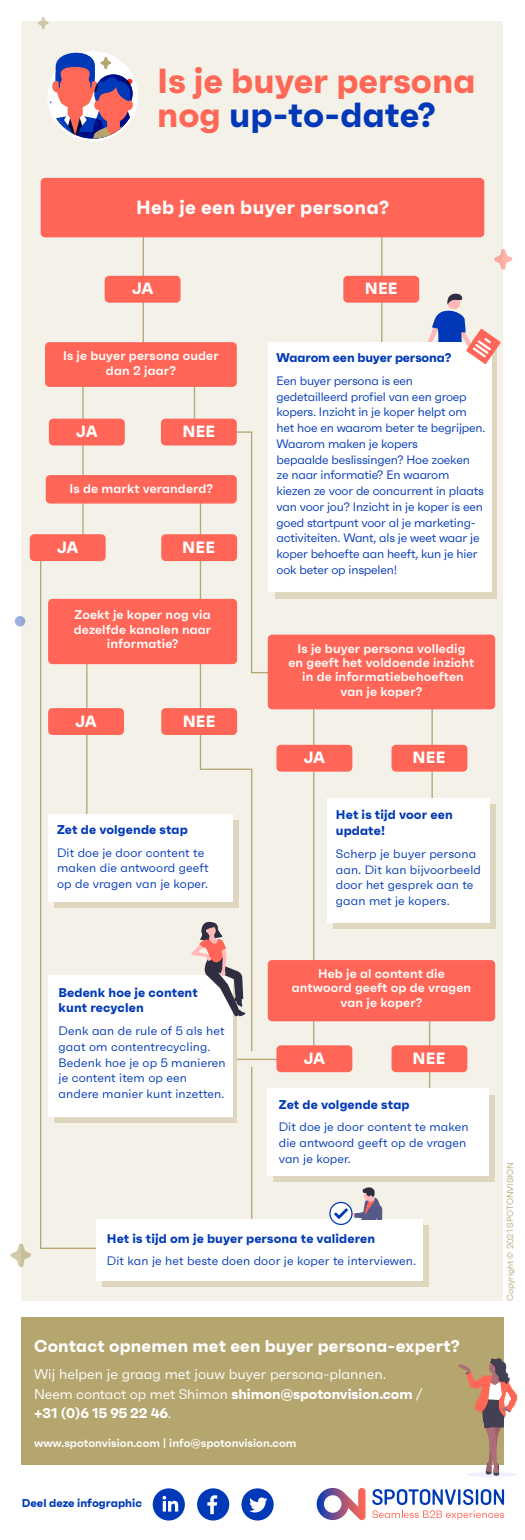
<style>
.page{position:relative;width:525px;height:1540px;background:#fff}
.page>*{position:absolute;margin:0;border:0;box-sizing:border-box;transform-origin:0 0}
.t1{font:700 34.82px/34.8px "Faktum";color:#ff6756}
.t2{font:700 19.07px "Faktum";letter-spacing:.02em;color:#fff}
.t3{font:700 17.15px "Faktum";letter-spacing:.01em;color:#fff}
.t4{font:700 16.28px "Faktum";letter-spacing:.01em;color:#fff}
.t5{font:14.26px "Faktum";color:#fff}
.t6{font:700 14px/19.6px "Faktum";letter-spacing:-.005em;color:#fff}
.t7{font:600 12.69px/14.4px "Faktum";letter-spacing:.01em;color:#fff;text-align:center}
.t8{font:700 12.69px/15.8px "Faktum";letter-spacing:.01em;color:#0039b7}
.t9{font:700 12.69px "Faktum";letter-spacing:-.01em;color:#0039b7}
.t10{font:12.25px/15.8px "Faktum";letter-spacing:-.015em;color:#0039b7}
.t11{font:12.25px/15.8px "Faktum";letter-spacing:.01em;color:#0039b7}
.t12{font:600 11.38px "Faktum";color:#fff}
.t13{font:700 11.38px "Faktum";color:#0039b7}
.t14{font:8.66px "Faktum";color:#b5a670}
.s1{color:#0038b8}
.s2{font-weight:400}
</style>
<div class="page">
<div style="left:22px;top:22px;width:481px;height:1279px;background:#f4f1e9"></div>
<svg style="left:38px;top:17px;width:11px;height:12px"></svg>
<svg style="left:494px;top:249px;width:18px;height:21px"></svg>
<svg style="left:15px;top:616px;width:10px;height:10px"></svg>
<div style="left:22px;top:1317px;width:482px;height:148px;background:#b5a670"></div>
<svg style="left:10px;top:1244px;width:21px;height:23px"></svg>
<hr style="left:381px;top:217px;width:1px;height:143px;background:#b5a670">
<svg style="left:275px;top:364px;width:221px;height:235px;background:#e0d9c3"></svg>
<div style="left:268px;top:342px;width:223px;height:250px;background:#fff"></div>
<hr style="left:189px;top:431px;width:63px;height:2px;background:#b5a670">
<hr style="left:143px;top:217px;width:1px;height:143px;background:#b5a670">
<hr style="left:251px;top:432px;width:1px;height:241px;background:#b5a670">
<hr style="left:313px;top:708px;width:1px;height:348px;background:#b5a670">
<hr style="left:432px;top:691px;width:1px;height:142px;background:#b5a670">
<hr style="left:429px;top:1019px;width:1px;height:82px;background:#b5a670">
<hr style="left:194px;top:368px;width:1px;height:67px;background:#b5a670">
<hr style="left:251px;top:672px;width:47px;height:1px;background:#b5a670">
<hr style="left:237px;top:1059px;width:45px;height:1px;background:#b5a670">
<hr style="left:201px;top:769px;width:50px;height:1px;background:#b5a670">
<hr style="left:40px;top:1248px;width:109px;height:1px;background:#b5a670">
<hr style="left:82px;top:365px;width:2px;height:179px;background:#b5a670">
<hr style="left:40px;top:543px;width:1px;height:706px;background:#b5a670">
<hr style="left:200px;top:491px;width:1px;height:279px;background:#b5a670">
<hr style="left:251px;top:769px;width:1px;height:282px;background:#b5a670">
<hr style="left:251px;top:1067px;width:1px;height:159px;background:#b5a670">
<hr style="left:86px;top:605px;width:2px;height:214px;background:#b5a670">
<div style="left:105px;top:276px;width:76px;height:27px;background:#ff6657;border-radius:4px"></div>
<div style="left:49px;top:419px;width:76px;height:27px;background:#ff6657;border-radius:4px"></div>
<div style="left:161px;top:419px;width:76px;height:27px;background:#ff6657;border-radius:4px"></div>
<div style="left:30px;top:534px;width:76px;height:27px;background:#ff6657;border-radius:4px"></div>
<div style="left:48px;top:708px;width:76px;height:27px;background:#ff6657;border-radius:4px"></div>
<div style="left:276px;top:745px;width:76px;height:27px;background:#ff6657;border-radius:4px"></div>
<div style="left:276px;top:1045px;width:76px;height:27px;background:#ff6657;border-radius:4px"></div>
<div style="left:343px;top:276px;width:76px;height:27px;background:#ff6657;border-radius:4px"></div>
<div style="left:161px;top:534px;width:76px;height:27px;background:#ff6657;border-radius:4px"></div>
<div style="left:161px;top:708px;width:76px;height:27px;background:#ff6657;border-radius:4px"></div>
<div style="left:392px;top:745px;width:75px;height:27px;background:#ff6657;border-radius:4px"></div>
<div style="left:392px;top:1045px;width:75px;height:27px;background:#ff6657;border-radius:4px"></div>
<div style="left:54px;top:983px;width:183px;height:140px;background:#ded6be"></div>
<div style="left:48px;top:975px;width:185px;height:142px;background:#fff"></div>
<svg style="left:54px;top:821px;width:184px;height:87px;background:#e1dac4"></svg>
<div style="left:48px;top:814px;width:185px;height:87px;background:#fff"></div>
<div style="left:274px;top:1095px;width:221px;height:86px;background:#ded6be"></div>
<div style="left:268px;top:1088px;width:221px;height:88px;background:#fff"></div>
<div style="left:45px;top:342px;width:192px;height:45px;background:#ff6657;border-radius:4px"></div>
<div style="left:268px;top:635px;width:227px;height:74px;background:#ff6657;border-radius:4px"></div>
<div style="left:268px;top:960px;width:227px;height:61px;background:#ff6657;border-radius:4px"></div>
<div style="left:46px;top:475px;width:191px;height:29px;background:#ff6657;border-radius:4px"></div>
<div style="left:48px;top:599px;width:189px;height:65px;background:#ff6657;border-radius:4px"></div>
<div style="left:41px;top:178px;width:443px;height:59px;background:#ff6657;border-radius:4px"></div>
<div style="left:333px;top:804px;width:162px;height:125px;background:#ded6be"></div>
<div style="left:327px;top:798px;width:163px;height:125px;background:#fff"></div>
<svg style="left:47px;top:52px;width:89px;height:87px"></svg>
<div style="left:466px;top:1472px;width:52px;height:5px;background:#f2f1ff;border-radius:50%"></div>
<svg style="left:458px;top:1358px;width:59px;height:118px"></svg>
<svg style="left:428px;top:294px;width:73px;height:70px"></svg>
<svg style="left:191px;top:922px;width:54px;height:95px"></svg>
<div style="left:102px;top:1225px;width:326px;height:61px;background:#ded6be"></div>
<div style="left:97px;top:1220px;width:326px;height:61px;background:#fff"></div>
<svg style="left:330px;top:1202px;width:22px;height:22px"></svg>
<div style="left:329px;top:1202px;width:24px;height:23px;border:1px solid #0039b7;border-radius:50%"></div>
<svg style="left:334px;top:1187px;width:49px;height:32px"></svg>
<div style="left:153px;top:1488px;width:32px;height:33px;background:#0039b7;border-radius:50%"></div>
<svg style="left:162px;top:1496px;width:16px;height:16px"></svg>
<div style="left:197px;top:1488px;width:32px;height:33px;background:#0039b7;border-radius:50%"></div>
<svg style="left:207px;top:1495px;width:10px;height:19px"></svg>
<div style="left:241px;top:1488px;width:33px;height:33px;background:#0039b7;border-radius:50%"></div>
<svg style="left:249px;top:1497px;width:18px;height:16px"></svg>
<svg style="left:372px;top:1489px;width:132px;height:31px"></svg>
<svg style="left:317px;top:1488px;width:49px;height:32px"></svg>
<h1 class="t1" style="left:157px;top:62px;width:320px">Is je buyer persona nog <span class="s1">up-to-date?</span></h1>
<h2 class="t2" style="left:136px;top:195px;width:255px">Heb je een buyer persona?</h2>
<h3 class="t4" style="left:132px;top:278px;width:23px">JA</h3>
<p class="t7" style="left:63px;top:348px;width:157px">Is je buyer persona ouder dan 2 jaar?</p>
<h3 class="t4" style="left:76px;top:421px;width:23px">JA</h3>
<h3 class="t4" style="left:182px;top:421px;width:34px">NEE</h3>
<p class="t7" style="left:70px;top:481px;width:145px">Is de markt veranderd?</p>
<h3 class="t4" style="left:57px;top:537px;width:23px">JA</h3>
<h3 class="t4" style="left:182px;top:537px;width:34px">NEE</h3>
<p class="t7" style="left:74px;top:607px;width:139px">Zoekt je koper nog via dezelfde kanalen naar informatie?</p>
<h3 class="t4" style="left:75px;top:711px;width:23px">JA</h3>
<h3 class="t4" style="left:183px;top:711px;width:34px">NEE</h3>
<p class="t8" style="left:57px;top:821px;width:132px">Zet de volgende stap</p>
<p class="t11" style="left:57px;top:844px;width:153px">Dit doe je door content te maken die antwoord geeft op de vragen van je koper.</p>
<h3 class="t4" style="left:365px;top:278px;width:34px">NEE</h3>
<p class="t9" style="left:276px;top:350px;width:176px">Waarom een buyer persona?</p>
<p class="t10" style="left:276px;top:373px;width:211px">Een buyer persona is een gedetailleerd profiel van een groep kopers. Inzicht in je koper helpt om het hoe en waarom beter te begrijpen.<br>Waarom maken je kopers<br>bepaalde beslissingen? Hoe zoeken<br>ze naar informatie? En waarom kiezen ze voor de concurrent in plaats van voor jou? Inzicht in je koper is een goed startpunt voor al je marketing&shy;activiteiten. Want, als je weet waar je koper behoefte aan heeft, kun je hier ook beter op inspelen!</p>
<p class="t7" style="left:288px;top:641px;width:187px">Is je buyer persona volledig<br>en geeft het voldoende inzicht in de informatiebehoeften van je koper?</p>
<h3 class="t4" style="left:304px;top:747px;width:23px">JA</h3>
<h3 class="t4" style="left:413px;top:747px;width:34px">NEE</h3>
<p class="t8" style="left:336px;top:807px;width:118px">Het is tijd voor een update!</p>
<p class="t11" style="left:336px;top:846px;width:147px">Scherp je buyer persona aan. Dit kan bijvoorbeeld door het gesprek aan te gaan met je kopers.</p>
<p class="t8" style="left:59px;top:984px;width:141px">Bedenk hoe je content kunt recyclen</p>
<p class="t11" style="left:59px;top:1023px;width:169px">Denk aan de rule of 5 als het gaat om contentrecycling.<br>Bedenk hoe je op 5 manieren je content item op een andere manier kunt inzetten.</p>
<p class="t7" style="left:292px;top:966px;width:181px">Heb je al content die antwoord geeft op de vragen van je koper?</p>
<h3 class="t4" style="left:304px;top:1048px;width:23px">JA</h3>
<h3 class="t4" style="left:413px;top:1048px;width:34px">NEE</h3>
<p class="t8" style="left:279px;top:1096px;width:132px">Zet de volgende stap</p>
<p class="t11" style="left:279px;top:1119px;width:192px">Dit doe je door content te maken die antwoord geeft op de vragen van je koper.</p>
<p class="t8" style="left:107px;top:1230px;width:270px">Het is tijd om je buyer persona te valideren</p>
<p class="t11" style="left:107px;top:1253px;width:311px">Dit kan je het beste doen door je koper te interviewen.</p>
<h3 class="t3" style="left:34px;top:1334px;width:427px">Contact opnemen met een buyer persona-expert?</h3>
<p class="t5" style="left:34px;top:1366px;width:354px">Wij helpen je graag met jouw buyer persona-plannen.</p>
<p class="t6" style="left:34px;top:1384px;width:390px"><span class="s2">Neem contact op met Shimon</span> shimon@spotonvision.com <span class="s2">/ </span>+31 (0)6 15 95 22 46<span class="s2">.</span></p>
<p class="t12" style="left:34px;top:1435px;width:264px">www.spotonvision.com | info@spotonvision.com</p>
<p class="t13" style="left:22px;top:1496px;width:122px">Deel deze infographic</p>
<p class="t14" style="left:505px;top:1301px;width:141px;rotate:-90deg">Copyright © 2021 SPOTONVISION</p>
</div>
